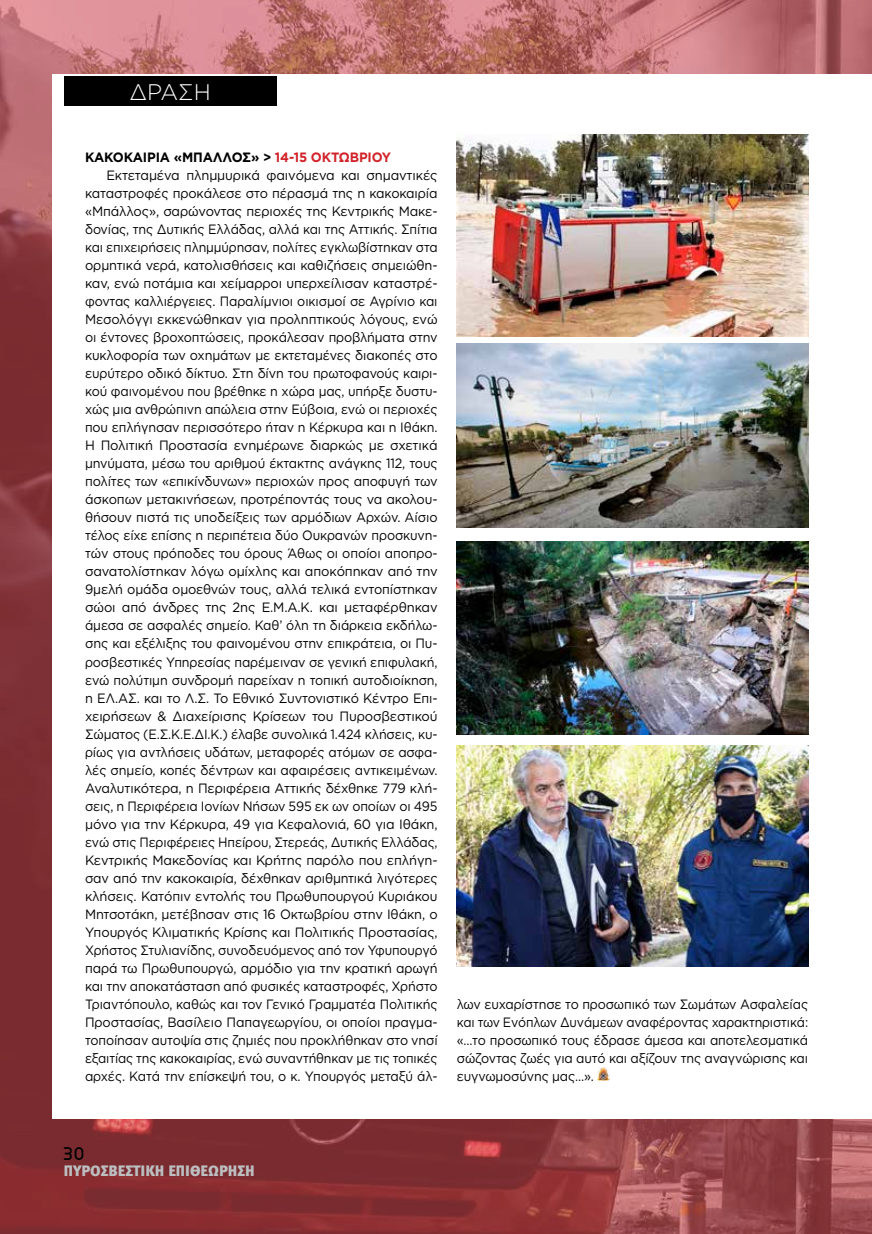
<style>
.page{position:relative;width:872px;height:1234px;background:#fff}
.page>*{position:absolute;margin:0;border:0;box-sizing:border-box;transform-origin:0 0}
.t1{font:300 22.5px "Gotham Greek";color:#fff}
.t2{font:15px "Meta Black Greek Caps";color:#bcbec0}
.t3{font:15px "Star Avenue";color:#000}
.t4{font:13.5px/18px "Gotham Greek";letter-spacing:-.01em;color:#000;text-align:justify;scale:.93 1}
.t5{font:13.5px "Gotham Greek";letter-spacing:-.01em;color:#000;scale:.96 1}
.t6{font:13.5px "Gotham Greek";letter-spacing:-.01em;color:#000;scale:.94 1}
.t7{font:13.5px "Gotham Greek";letter-spacing:-.01em;color:#000;scale:.95 1}
.t8{font:13.5px "Gotham Greek";letter-spacing:-.01em;color:#000;scale:.92 1}
.t9{font:700 13.5px "Gotham Greek";letter-spacing:-.01em;color:#000;scale:.96 1}
.s1{color:#d2232a}
</style>
<div class="page">
<img style="left:0;top:0;width:872px;height:1233px">
<div style="left:53px;top:75px;width:819px;height:1043px;background:#fff"></div>
<div style="left:64px;top:77px;width:212px;height:29px;background:#000"></div>
<img style="left:457px;top:135px;width:351px;height:201px">
<img style="left:457px;top:343px;width:351px;height:184px">
<img style="left:457px;top:541px;width:351px;height:192px">
<img style="left:457px;top:745px;width:351px;height:221px">
<svg style="left:597px;top:1067px;width:12px;height:13px"></svg>
<h1 class="t1" style="left:84px;top:79px;width:88px">ΑΡΘΡΟ</h1>
<h1 class="t1" style="left:129px;top:79px;width:83px">ΔΡΑΣΗ</h1>
<p class="t9" style="left:85px;top:149px;width:320px">ΚΑΚΟΚΑΙΡΙΑ «ΜΠΆΛΛΟΣ» &gt; <span class="s1">14-15 ΟΚΤΩΒΡΙΟΥ</span></p>
<p class="t5" style="left:106px;top:168px;width:346px">Εκτεταμένα πλημμυρικά φαινόμενα και σημαντικές</p>
<p class="t7" style="left:85px;top:186px;width:372px">καταστροφές προκάλεσε στο πέρασμά της η κακοκαιρία</p>
<p class="t5" style="left:85px;top:204px;width:369px">«Μπάλλος», σαρώνοντας περιοχές της Κεντρικής Μακε-</p>
<p class="t4" style="left:85px;top:220px;width:380px">δονίας, της Δυτικής Ελλάδας, αλλά και της Αττικής. Σπίτια</p>
<p class="t8" style="left:85px;top:240px;width:385px">και επιχειρήσεις πλημμύρησαν, πολίτες εγκλωβίστηκαν στα</p>
<p class="t7" style="left:85px;top:258px;width:372px">ορμητικά νερά, κατολισθήσεις και καθιζήσεις σημειώθη-</p>
<p class="t5" style="left:85px;top:276px;width:369px">καν, ενώ ποτάμια και χείμαρροι υπερχείλισαν καταστρέ-</p>
<p class="t4" style="left:85px;top:292px;width:380px">φοντας καλλιέργειες. Παραλίμνιοι οικισμοί σε Αγρίνιο και</p>
<p class="t7" style="left:85px;top:312px;width:372px">Μεσολόγγι εκκενώθηκαν για προληπτικούς λόγους, ενώ</p>
<p class="t6" style="left:85px;top:330px;width:376px">οι έντονες βροχοπτώσεις, προκάλεσαν προβλήματα στην</p>
<p class="t6" style="left:85px;top:348px;width:376px">κυκλοφορία των οχημάτων με εκτεταμένες διακοπές στο</p>
<p class="t4" style="left:85px;top:364px;width:380px">ευρύτερο οδικό δίκτυο. Στη δίνη του πρωτοφανούς καιρι-</p>
<p class="t4" style="left:85px;top:382px;width:380px">κού φαινομένου που βρέθηκε η χώρα μας, υπήρξε δυστυ-</p>
<p class="t4" style="left:85px;top:400px;width:380px">χώς μια ανθρώπινη απώλεια στην Εύβοια, ενώ οι περιοχές</p>
<p class="t4" style="left:85px;top:418px;width:380px">που επλήγησαν περισσότερο ήταν η Κέρκυρα και η Ιθάκη.</p>
<p class="t5" style="left:85px;top:438px;width:369px">Η Πολιτική Προστασία ενημέρωνε διαρκώς με σχετικά</p>
<p class="t6" style="left:85px;top:456px;width:376px">μηνύματα, μέσω του αριθμού έκτακτης ανάγκης 112, τους</p>
<p class="t7" style="left:85px;top:474px;width:372px">πολίτες των «επικίνδυνων» περιοχών προς αποφυγή των</p>
<p class="t7" style="left:85px;top:492px;width:372px">άσκοπων μετακινήσεων, προτρέποντάς τους να ακολου-</p>
<p class="t6" style="left:85px;top:510px;width:376px">θήσουν πιστά τις υποδείξεις των αρμόδιων Αρχών. Αίσιο</p>
<p class="t4" style="left:85px;top:526px;width:380px">τέλος είχε επίσης η περιπέτεια δύο Ουκρανών προσκυνη-</p>
<p class="t6" style="left:85px;top:546px;width:376px">τών στους πρόποδες του όρους Άθως οι οποίοι αποπρο-</p>
<p class="t5" style="left:85px;top:564px;width:369px">σανατολίστηκαν λόγω ομίχλης και αποκόπηκαν από την</p>
<p class="t7" style="left:85px;top:582px;width:372px">9μελή ομάδα ομοεθνών τους, αλλά τελικά εντοπίστηκαν</p>
<p class="t5" style="left:85px;top:600px;width:369px">σώοι από άνδρες της 2ης Ε.Μ.Α.Κ. και μεταφέρθηκαν</p>
<p class="t4" style="left:85px;top:616px;width:380px">άμεσα σε ασφαλές σημείο. Καθ’ όλη τη διάρκεια εκδήλω-</p>
<p class="t6" style="left:85px;top:636px;width:376px">σης και εξέλιξης του φαινομένου στην επικράτεια, οι Πυ-</p>
<p class="t4" style="left:85px;top:652px;width:380px">ροσβεστικές Υπηρεσίας παρέμειναν σε γενική επιφυλακή,</p>
<p class="t4" style="left:85px;top:670px;width:380px">ενώ πολύτιμη συνδρομή παρείχαν η τοπική αυτοδιοίκηση,</p>
<p class="t7" style="left:85px;top:690px;width:372px">η ΕΛ.ΑΣ. και το Λ.Σ. Το Εθνικό Συντονιστικό Κέντρο Επι-</p>
<p class="t5" style="left:85px;top:708px;width:369px">χειρήσεων &amp; Διαχείρισης Κρίσεων του Πυροσβεστικού</p>
<p class="t4" style="left:85px;top:724px;width:380px">Σώματος (Ε.Σ.Κ.Ε.ΔΙ.Κ.) έλαβε συνολικά 1.424 κλήσεις, κυ-</p>
<p class="t4" style="left:85px;top:742px;width:380px">ρίως για αντλήσεις υδάτων, μεταφορές ατόμων σε ασφα-</p>
<p class="t6" style="left:85px;top:762px;width:376px">λές σημείο, κοπές δέντρων και αφαιρέσεις αντικειμένων.</p>
<p class="t5" style="left:85px;top:780px;width:369px">Αναλυτικότερα, η Περιφέρεια Αττικής δέχθηκε 779 κλή-</p>
<p class="t4" style="left:85px;top:796px;width:380px">σεις, η Περιφέρεια Ιονίων Νήσων 595 εκ ων οποίων οι 495</p>
<p class="t5" style="left:85px;top:816px;width:369px">μόνο για την Κέρκυρα, 49 για Κεφαλονιά, 60 για Ιθάκη,</p>
<p class="t4" style="left:85px;top:832px;width:380px">ενώ στις Περιφέρειες Ηπείρου, Στερεάς, Δυτικής Ελλάδας,</p>
<p class="t5" style="left:85px;top:852px;width:369px">Κεντρικής Μακεδονίας και Κρήτης παρόλο που επλήγη-</p>
<p class="t6" style="left:85px;top:870px;width:376px">σαν από την κακοκαιρία, δέχθηκαν αριθμητικά λιγότερες</p>
<p class="t5" style="left:85px;top:888px;width:369px">κλήσεις. Κατόπιν εντολής του Πρωθυπουργού Κυριάκου</p>
<p class="t7" style="left:85px;top:906px;width:372px">Μητσοτάκη, μετέβησαν στις 16 Οκτωβρίου στην Ιθάκη, ο</p>
<p class="t5" style="left:85px;top:924px;width:369px">Υπουργός Κλιματικής Κρίσης και Πολιτικής Προστασίας,</p>
<p class="t8" style="left:85px;top:942px;width:385px">Χρήστος Στυλιανίδης, συνοδευόμενος από τον Υφυπουργό</p>
<p class="t6" style="left:85px;top:960px;width:376px">παρά τω Πρωθυπουργώ, αρμόδιο για την κρατική αρωγή</p>
<p class="t4" style="left:85px;top:976px;width:380px">και την αποκατάσταση από φυσικές καταστροφές, Χρήστο</p>
<p class="t4" style="left:85px;top:994px;width:380px">Τριαντόπουλο, καθώς και τον Γενικό Γραμματέα Πολιτικής</p>
<p class="t7" style="left:85px;top:1014px;width:372px">Προστασίας, Βασίλειο Παπαγεωργίου, οι οποίοι πραγμα-</p>
<p class="t4" style="left:85px;top:1030px;width:380px">τοποίησαν αυτοψία στις ζημιές που προκλήθηκαν στο νησί</p>
<p class="t8" style="left:85px;top:1050px;width:385px">εξαιτίας της κακοκαιρίας, ενώ συναντήθηκαν με τις τοπικές</p>
<p class="t6" style="left:85px;top:1068px;width:376px">αρχές. Κατά την επίσκεψή του, ο κ. Υπουργός μεταξύ άλ-</p>
<p class="t4" style="left:457px;top:994px;width:379px">λων ευχαρίστησε το προσωπικό των Σωμάτων Ασφαλείας και των Ενόπλων Δυνάμεων αναφέροντας χαρακτηριστικά: «…το προσωπικό τους έδρασε άμεσα και αποτελεσματικά σώζοντας ζωές για αυτό και αξίζουν της αναγνώρισης και ευγνωμοσύνης μας…».</p>
<p class="t3" style="left:64px;top:1144px;width:22px">30</p>
<p class="t2" style="left:64px;top:1161px;width:192px">ΠΥΡΟΣΒΕΣΤΙΚΗ ΕΠΙΘΕΩΡΗΣΗ</p>
</div>
